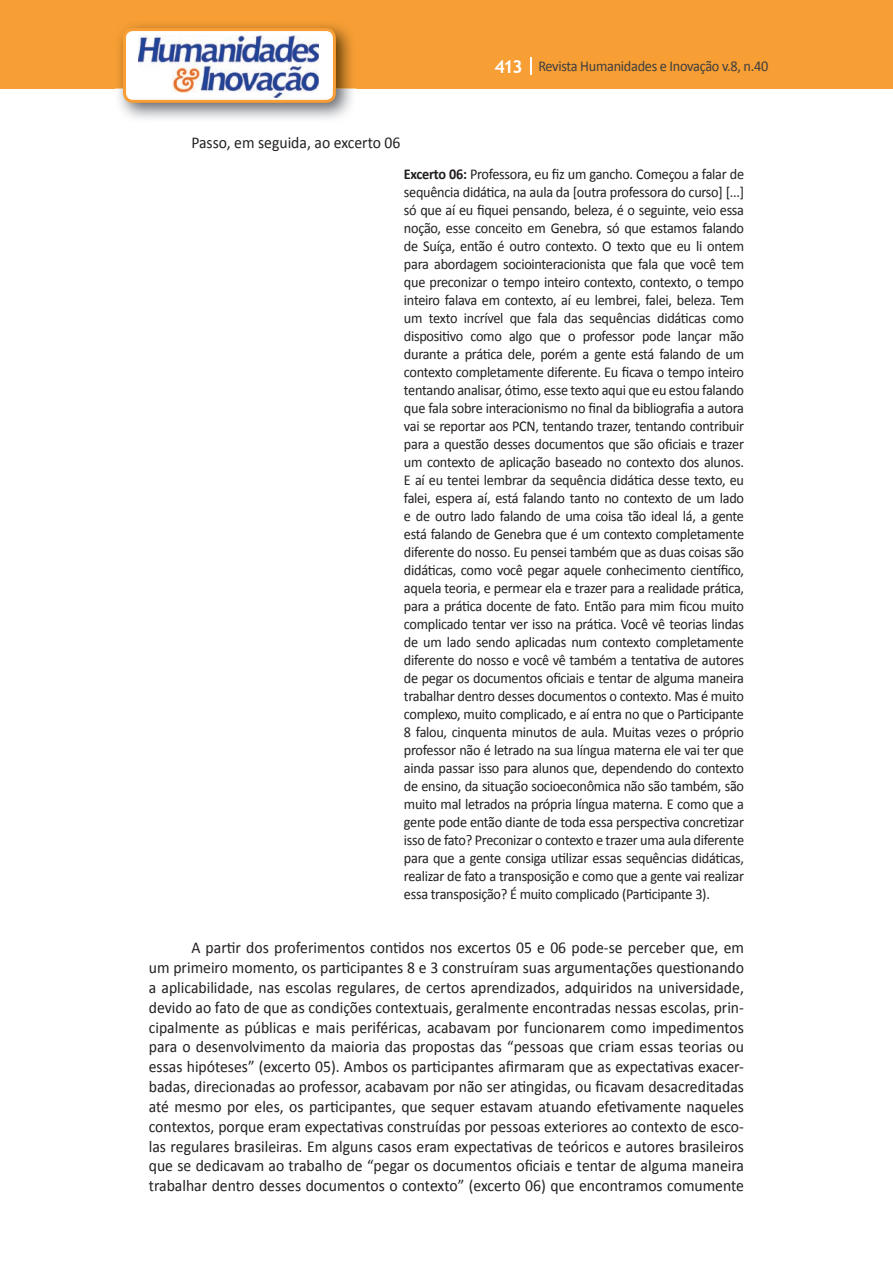
<style>
.page{position:relative;width:893px;height:1263px;background:#fff}
.page>*{position:absolute;margin:0;border:0;box-sizing:border-box;transform-origin:0 0}
.t1{font:16.5px/19.8px "Calibri";color:#231f20;text-align:justify;scale:.95 1}
.t2{font:15px/18px "Calibri";letter-spacing:-.02em;color:#231f20;text-align:justify;scale:.95 1}
.t3{font:15px "Calibri";letter-spacing:-.02em;color:#3e3e3f;scale:.95 1}
.s1{font-family:"Trebuchet MS";font-weight:700;font-size:18px;color:#fff}
.s2{font-weight:700}
</style>
<div class="page">
<div style="left:0;top:0;width:893px;height:88px;background:#f79e34"></div>
<svg style="left:530px;top:57px;width:2px;height:18px"></svg>
<img style="left:115px;top:24px;width:241px;height:95px">
<svg style="left:123px;top:28px;width:213px;height:75px"></svg>
<p class="t1" style="left:191px;top:133px;width:222px">Passo, em seguida, ao excerto 06</p>
<p class="t3" style="left:495px;top:57px;width:290px"><span class="s1">413</span> Revista Humanidades e Inovação v.8, n.40</p>
<p class="t2" style="left:404px;top:165px;width:360px"><span class="s2">Excerto 06:</span> Professora, eu fiz um gancho. Começou a falar de sequência didática, na aula da [outra professora do curso] [...] só que aí eu fiquei pensando, beleza, é o seguinte, veio essa noção, esse conceito em Genebra, só que estamos falando de Suíça, então é outro contexto. O texto que eu li ontem para abordagem sociointeracionista que fala que você tem que preconizar o tempo inteiro contexto, contexto, o tempo inteiro falava em contexto, aí eu lembrei, falei, beleza. Tem um texto incrível que fala das sequências didáticas como dispositivo como algo que o professor pode lançar mão durante a prática dele, porém a gente está falando de um contexto completamente diferente. Eu ficava o tempo inteiro tentando analisar, ótimo, esse texto aqui que eu estou falando que fala sobre interacionismo no final da bibliografia a autora vai se reportar aos PCN, tentando trazer, tentando contribuir para a questão desses documentos que são oficiais e trazer um contexto de aplicação baseado no contexto dos alunos.<br>E aí eu tentei lembrar da sequência didática desse texto, eu falei, espera aí, está falando tanto no contexto de um lado e de outro lado falando de uma coisa tão ideal lá, a gente está falando de Genebra que é um contexto completamente diferente do nosso. Eu pensei também que as duas coisas são didáticas, como você pegar aquele conhecimento científico, aquela teoria, e permear ela e trazer para a realidade prática, para a prática docente de fato. Então para mim ficou muito complicado tentar ver isso na prática. Você vê teorias lindas de um lado sendo aplicadas num contexto completamente diferente do nosso e você vê também a tentativa de autores de pegar os documentos oficiais e tentar de alguma maneira trabalhar dentro desses documentos o contexto. Mas é muito complexo, muito complicado, e aí entra no que o Participante 8 falou, cinquenta minutos de aula. Muitas vezes o próprio professor não é letrado na sua língua materna ele vai ter que ainda passar isso para alunos que, dependendo do contexto de ensino, da situação socioeconômica não são também, são muito mal letrados na própria língua materna. E como que a gente pode então diante de toda essa perspectiva concretizar isso de fato? Preconizar o contexto e trazer uma aula diferente para que a gente consiga utilizar essas sequências didáticas, realizar de fato a transposição e como que a gente vai realizar essa transposição? É muito complicado (Participante 3).</p>
<p class="t1" style="left:149px;top:938px;width:628px;text-indent:43px">A partir dos proferimentos contidos nos excertos 05 e 06 pode-se perceber que, em um primeiro momento, os participantes 8 e 3 construíram suas argumentações questionando a aplicabilidade, nas escolas regulares, de certos aprendizados, adquiridos na universidade, devido ao fato de que as condições contextuais, geralmente encontradas nessas escolas, prin&shy;cipalmente as públicas e mais periféricas, acabavam por funcionarem como impedimentos para o desenvolvimento da maioria das propostas das “pessoas que criam essas teorias ou essas hipóteses” (excerto 05). Ambos os participantes afirmaram que as expectativas exacer&shy;badas, direcionadas ao professor, acabavam por não ser atingidas, ou ficavam desacreditadas até mesmo por eles, os participantes, que sequer estavam atuando efetivamente naqueles contextos, porque eram expectativas construídas por pessoas exteriores ao contexto de esco&shy;las regulares brasileiras. Em alguns casos eram expectativas de teóricos e autores brasileiros que se dedicavam ao trabalho de “pegar os documentos oficiais e tentar de alguma maneira trabalhar dentro desses documentos o contexto” (excerto 06) que encontramos comumente</p>
</div>
